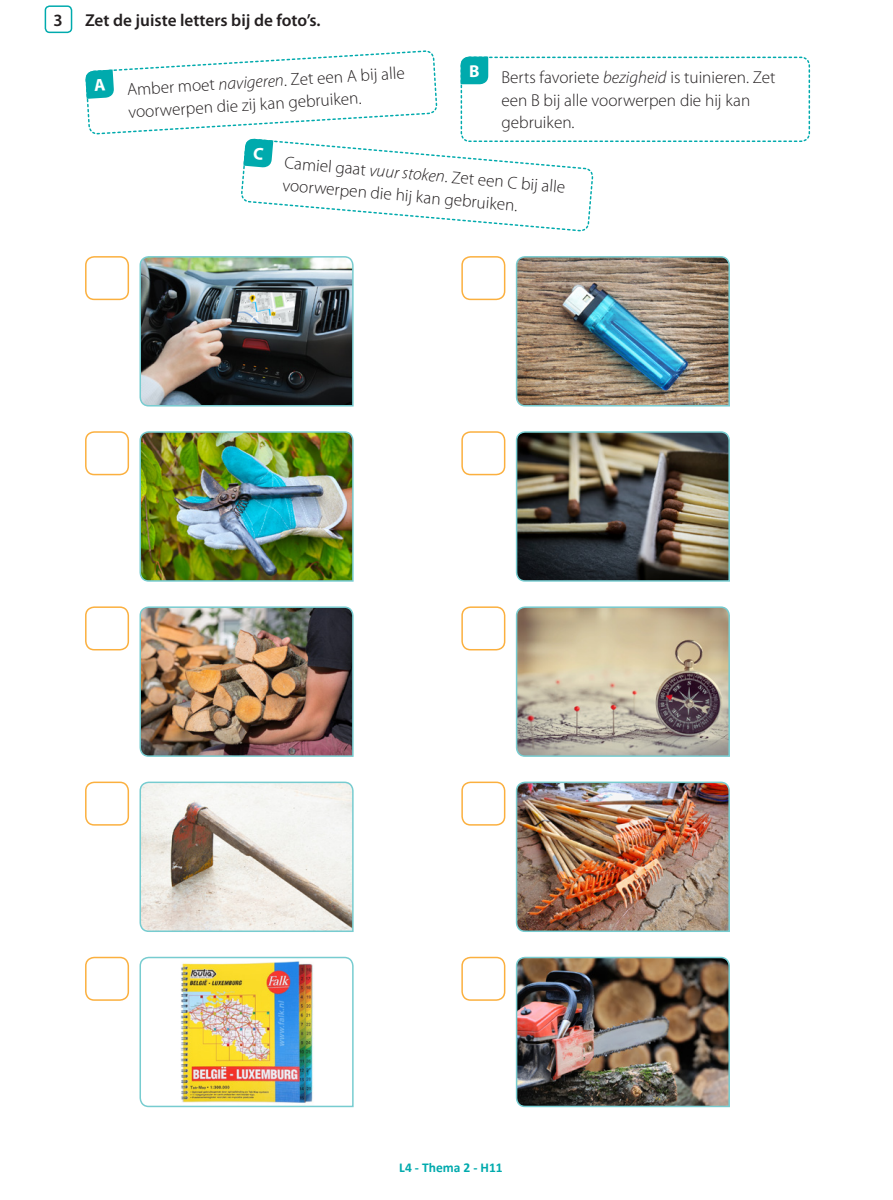
<style>
.page{position:relative;width:893px;height:1200px;background:#fff}
.page>*{position:absolute;margin:0;border:0;box-sizing:border-box;transform-origin:0 0}
.Body_schrijven_25pt{font:300 17.25px/22.5px "Myriad Pro";color:#231f20}
.Opdracht{font:600 17.25px "Myriad Pro";color:#231f20}
.Nummering_beelden{font:700 17.25px "Myriad Pro";color:#fff}
.Opdrachtnummer{font:600 17.25px "Myriad Pro";color:#231f20}
.t1{font:700 13.5px "Calibri";color:#00aaad}
.s1{font-style:italic}
</style>
<div class="page">
<img style="left:139px;top:431px;width:215px;height:151px">
<div style="left:85px;top:431px;width:44px;height:44px;border:2px solid #fbb03f;border-radius:9px"></div>
<img style="left:139px;top:606px;width:215px;height:151px">
<div style="left:85px;top:606px;width:44px;height:44px;border:2px solid #fbb03f;border-radius:9px"></div>
<svg style="left:139px;top:781px;width:215px;height:151px"></svg>
<div style="left:85px;top:781px;width:44px;height:44px;border:2px solid #fbb03f;border-radius:9px"></div>
<img style="left:139px;top:956px;width:215px;height:151px">
<div style="left:85px;top:956px;width:44px;height:44px;border:2px solid #fbb03f;border-radius:9px"></div>
<img style="left:515px;top:431px;width:215px;height:151px">
<div style="left:461px;top:431px;width:44px;height:44px;border:2px solid #fbb03f;border-radius:9px"></div>
<svg style="left:515px;top:606px;width:215px;height:151px"></svg>
<div style="left:461px;top:606px;width:44px;height:44px;border:2px solid #fbb03f;border-radius:9px"></div>
<img style="left:515px;top:781px;width:215px;height:151px">
<div style="left:461px;top:781px;width:44px;height:44px;border:2px solid #fbb03f;border-radius:9px"></div>
<img style="left:515px;top:956px;width:215px;height:151px">
<div style="left:461px;top:956px;width:44px;height:44px;border:2px solid #fbb03f;border-radius:9px"></div>
<div style="left:45px;top:5px;width:27px;height:28px;border:2px solid #00aaad;border-radius:4px"></div>
<svg style="left:85px;top:50px;width:726px;height:357px"></svg>
<p class="Opdrachtnummer" style="left:54px;top:9px;width:11px">3</p>
<p class="Opdracht" style="left:85px;top:9px;width:237px">Zet de juiste letters bij de foto’s.</p>
<p class="Body_schrijven_25pt" style="left:126px;top:80px;width:280px;line-height:22px;rotate:-4deg">Amber moet <span class="s1">navigeren</span>. Zet een A bij alle voorwerpen die zij kan gebruiken.</p>
<p class="Body_schrijven_25pt" style="left:286px;top:151px;width:283px;rotate:5deg">Camiel gaat <span class="s1">vuur stoken</span>. Zet een C bij alle voorwerpen die hij kan gebruiken.</p>
<p class="Nummering_beelden" style="left:469px;top:60px;width:12px">B</p>
<p class="Body_schrijven_25pt" style="left:501px;top:66px;width:276px">Berts favoriete <span class="s1">bezigheid</span> is tuinieren. Zet een B bij alle voorwerpen die hij kan gebruiken.</p>
<p class="t1" style="left:399px;top:1158px;width:105px">L4 - Thema 2 - H11</p>
</div>
